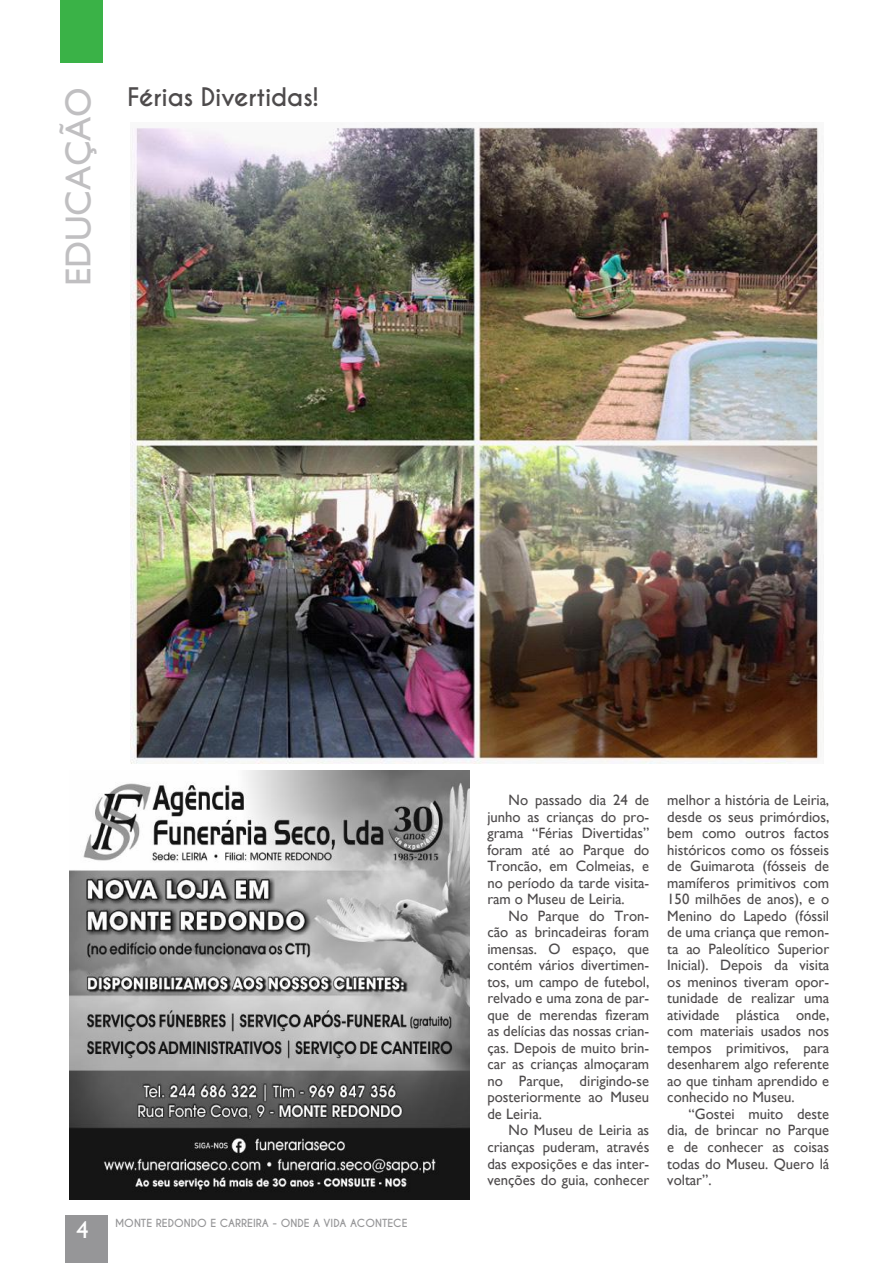
<style>
.page{position:relative;width:893px;height:1263px;background:#fff}
.page>*{position:absolute;margin:0;border:0;box-sizing:border-box;transform-origin:0 0}
.t1{font:36px "Gill Sans";color:#c0bfc1}
.t2{font:700 24px "Caviar Dreams";letter-spacing:-.02em;color:#4e4b4c}
.t3{font:24px "Gill Sans";color:#fff}
.t4{font:15px/16.5px "Gill Sans";color:#4e4b4c;text-align:justify}
.t5{font:700 10.5px "Caviar Dreams";color:#969698}
</style>
<div class="page">
<div style="left:65px;top:1215px;width:43px;height:48px;background:#969698"></div>
<div style="left:61px;top:0;width:42px;height:63px;background:#3ab247"></div>
<img style="left:131px;top:124px;width:693px;height:639px">
<img style="left:69px;top:771px;width:400px;height:428px">
<h1 class="t1" style="left:57px;top:286px;width:201px;rotate:-90deg">EDUCAÇÃO</h1>
<h2 class="t2" style="left:128px;top:82px;width:193px">Férias Divertidas!</h2>
<h2 class="t3" style="left:76px;top:1216px;width:13px">4</h2>
<p class="t5" style="left:115px;top:1216px;width:294px">MONTE REDONDO E CARREIRA - ONDE A VIDA ACONTECE</p>
<p class="t4" style="left:487px;top:792px;width:163px;text-indent:21px">No passado dia 24 de junho as crianças do pro&shy;grama “Férias Divertidas” foram até ao Parque do Troncão, em Colmeias, e no período da tarde visita&shy;ram o Museu de Leiria.</p>
<p class="t4" style="left:487px;top:908px;width:163px;text-indent:21px">No Parque do Tron&shy;cão as brincadeiras foram imensas. O espaço, que contém vários divertimen&shy;tos, um campo de futebol, relvado e uma zona de par&shy;que de merendas fizeram as delícias das nossas crian&shy;ças. Depois de muito brin&shy;car as crianças almoçaram no Parque, dirigindo-se posteriormente ao Museu de Leiria.</p>
<p class="t4" style="left:487px;top:1122px;width:163px;text-indent:21px">No Museu de Leiria as crianças puderam, através das exposições e das inter&shy;venções do guia, conhecer</p>
<p class="t4" style="left:667px;top:792px;width:163px">melhor a história de Leiria, desde os seus primórdios, bem como outros factos históricos como os fósseis de Guimarota (fósseis de mamíferos primitivos com 150 milhões de anos), e o Menino do Lapedo (fóssil de uma criança que remon&shy;ta ao Paleolítico Superior Inicial). Depois da visita os meninos tiveram opor&shy;tunidade de realizar uma atividade plástica onde, com materiais usados nos tempos primitivos, para desenharem algo referente ao que tinham aprendido e conhecido no Museu.</p>
<p class="t4" style="left:667px;top:1106px;width:163px;text-indent:21px">“Gostei muito deste dia, de brincar no Parque e de conhecer as coisas todas do Museu. Quero lá voltar”.</p>
</div>
